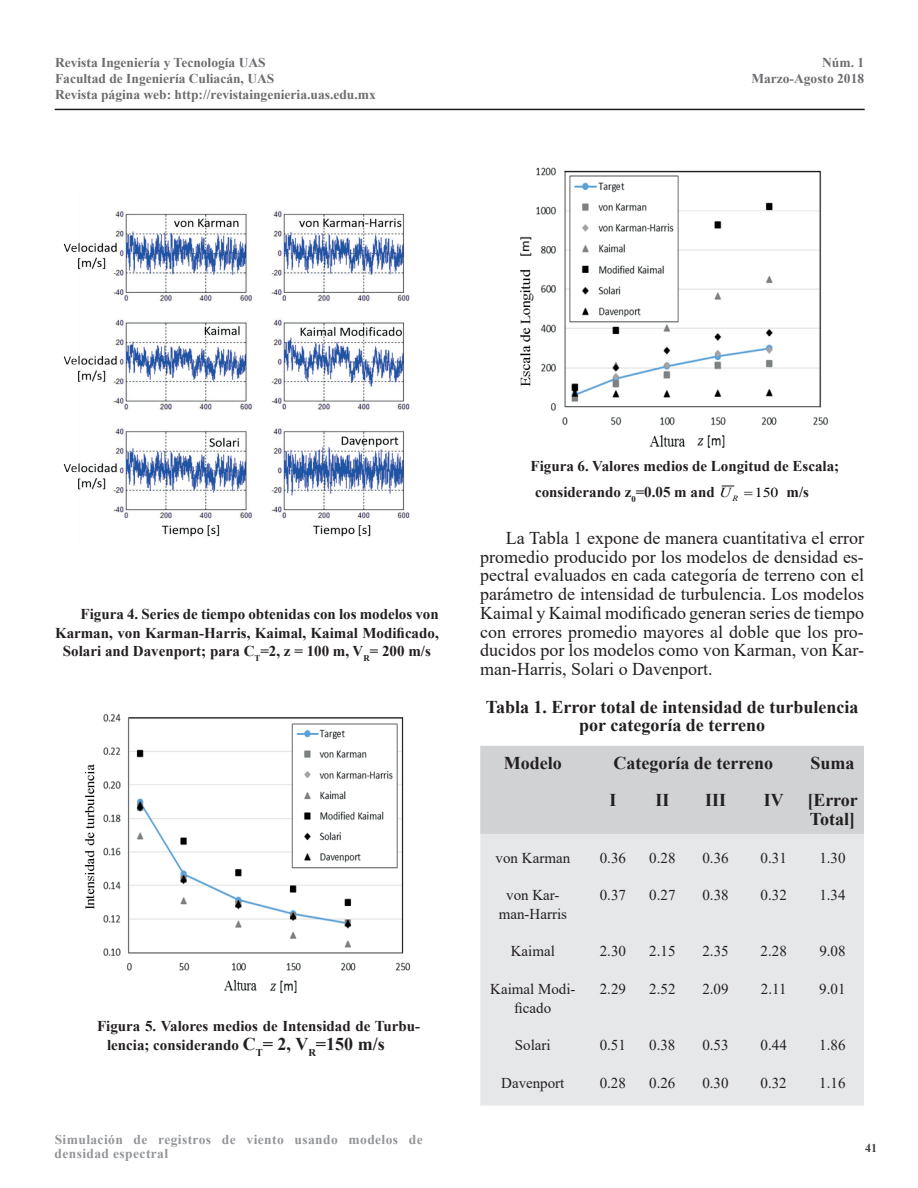
<style>
.page{position:relative;width:918px;height:1188px;background:#fff}
.page>*{position:absolute;margin:0;border:0;box-sizing:border-box;transform-origin:0 0}
.t1{font:18px/18.8px "Times New Roman";color:#231f20;text-align:justify}
.t2{font:700 18px/18.8px "Times New Roman";color:#231f20;text-align:center}
.t3{font:700 15px/18.8px "Times New Roman";color:#231f20}
.t4{font:15px/18.8px "Times New Roman";color:#231f20;text-align:center}
.t5{font:700 13.5px/16.2px "Times New Roman";color:#6c6d70}
.t6{font:700 13.5px/13.5px "Times New Roman";letter-spacing:.03em;color:#939598}
.t7{font:700 12px "Times New Roman";color:#3e3e3f}
.s1{font-size:18px}
.s2{font-weight:400;font-style:italic;font-size:13.65px;color:#000001}
.s3{font-weight:400;font-size:13.65px;color:#000001}
</style>
<div class="page">
<hr style="left:55px;top:109px;width:810px;height:1px;background:#231f20">
<div style="left:480px;top:746px;width:384px;height:88px;background:#d1d2d4"></div>
<div style="left:480px;top:834px;width:384px;height:272px;background:#e6e7e9"></div>
<img style="left:63px;top:211px;width:347px;height:326px">
<img style="left:84px;top:713px;width:327px;height:281px">
<img style="left:520px;top:167px;width:309px;height:281px">
<svg style="left:722px;top:486px;width:12px;height:1px"></svg>
<p class="t5" style="left:55px;top:54px;width:322px">Revista Ingeniería y Tecnología UAS<br>Facultad de Ingeniería Culiacán, UAS<br>Revista página web: http://revistaingenieria.uas.edu.mx</p>
<p class="t5" style="left:751px;top:54px;width:114px;text-align:right">Núm. 1<br>Marzo-Agosto 2018</p>
<p class="t3" style="left:81px;top:604px;width:360px">Figura 4. Series de tiempo obtenidas con los modelos von</p>
<p class="t3" style="left:55px;top:623px;width:385px">Karman, von Karman-Harris, Kaimal, Kaimal Modificado,</p>
<p class="t3" style="left:63px;top:641px;width:369px">Solari and Davenport; para C<sub>T</sub>=2, z = 100 m, V<sub>R</sub>= 200 m/s</p>
<p class="t3" style="left:107px;top:1016px;width:315px;text-indent:-10px">Figura 5. Valores medios de Intensidad de Turbu&shy;lencia; considerando <span class="s1">C</span><sub>T</sub><span class="s1">= 2, V</span><sub>R</sub><span class="s1">=150 m/s</span></p>
<p class="t6" style="left:54px;top:1133px;width:370px">Simulación de registros de viento usando modelos de densidad espectral</p>
<p class="t3" style="left:535px;top:452px;width:306px;line-height:26.5px;text-indent:-5px">Figura 6. Valores medios de Longitud de Escala; considerando z<sub>0</sub>=0.05 m and <span class="s2">U</span><sub>R</sub> <span class="s3">150</span> m/s</p>
<p class="t1" style="left:480px;top:528px;width:385px;text-indent:26px">La Tabla 1 expone de manera cuantitativa el error promedio producido por los modelos de densidad es&shy;pectral evaluados en cada categoría de terreno con el parámetro de intensidad de turbulencia. Los modelos Kaimal y Kaimal modificado generan series de tiempo con errores promedio mayores al doble que los pro&shy;ducidos por los modelos como von Karman, von Kar&shy;man-Harris, Solari o Davenport.</p>
<p class="t2" style="left:486px;top:697px;width:374px">Tabla 1. Error total de intensidad de turbulencia por categoría de terreno</p>
<p class="t2" style="left:504px;top:753px;width:59px">Modelo</p>
<p class="t2" style="left:613px;top:753px;width:161px">Categoría de terreno</p>
<p class="t2" style="left:807px;top:743px;width:52px;line-height:37.5px;text-align:left">Suma [Error</p>
<p class="t2" style="left:810px;top:809px;width:47px">Total]</p>
<p class="t2" style="left:609px;top:790px;width:9px">I</p>
<p class="t2" style="left:655px;top:790px;width:16px">II</p>
<p class="t2" style="left:705px;top:790px;width:23px">III</p>
<p class="t2" style="left:764px;top:790px;width:21px">IV</p>
<p class="t4" style="left:496px;top:848px;width:76px">von Karman</p>
<p class="t4" style="left:600px;top:848px;width:28px">0.36</p>
<p class="t4" style="left:649px;top:848px;width:28px">0.28</p>
<p class="t4" style="left:702px;top:848px;width:28px">0.36</p>
<p class="t4" style="left:761px;top:848px;width:28px">0.31</p>
<p class="t4" style="left:819px;top:848px;width:28px">1.30</p>
<p class="t4" style="left:499px;top:885px;width:70px">von Kar&shy;man-Harris</p>
<p class="t4" style="left:600px;top:885px;width:28px">0.37</p>
<p class="t4" style="left:649px;top:885px;width:28px">0.27</p>
<p class="t4" style="left:702px;top:885px;width:28px">0.38</p>
<p class="t4" style="left:761px;top:885px;width:28px">0.32</p>
<p class="t4" style="left:819px;top:885px;width:28px">1.34</p>
<p class="t4" style="left:511px;top:941px;width:46px">Kaimal</p>
<p class="t4" style="left:600px;top:941px;width:28px">2.30</p>
<p class="t4" style="left:649px;top:941px;width:28px">2.15</p>
<p class="t4" style="left:702px;top:941px;width:28px">2.35</p>
<p class="t4" style="left:761px;top:941px;width:28px">2.28</p>
<p class="t4" style="left:819px;top:941px;width:28px">9.08</p>
<p class="t4" style="left:490px;top:979px;width:87px">Kaimal Modi&shy;ficado</p>
<p class="t4" style="left:600px;top:979px;width:28px">2.29</p>
<p class="t4" style="left:649px;top:979px;width:28px">2.52</p>
<p class="t4" style="left:702px;top:979px;width:28px">2.09</p>
<p class="t4" style="left:761px;top:979px;width:27px">2.11</p>
<p class="t4" style="left:819px;top:979px;width:28px">9.01</p>
<p class="t4" style="left:515px;top:1035px;width:37px">Solari</p>
<p class="t4" style="left:600px;top:1035px;width:28px">0.51</p>
<p class="t4" style="left:649px;top:1035px;width:28px">0.38</p>
<p class="t4" style="left:702px;top:1035px;width:28px">0.53</p>
<p class="t4" style="left:761px;top:1035px;width:28px">0.44</p>
<p class="t4" style="left:819px;top:1035px;width:28px">1.86</p>
<p class="t4" style="left:501px;top:1073px;width:65px">Davenport</p>
<p class="t4" style="left:600px;top:1073px;width:28px">0.28</p>
<p class="t4" style="left:649px;top:1073px;width:28px">0.26</p>
<p class="t4" style="left:702px;top:1073px;width:28px">0.30</p>
<p class="t4" style="left:761px;top:1073px;width:28px">0.32</p>
<p class="t4" style="left:819px;top:1073px;width:28px">1.16</p>
<p class="t7" style="left:865px;top:1140px;width:13px">41</p>
</div>
